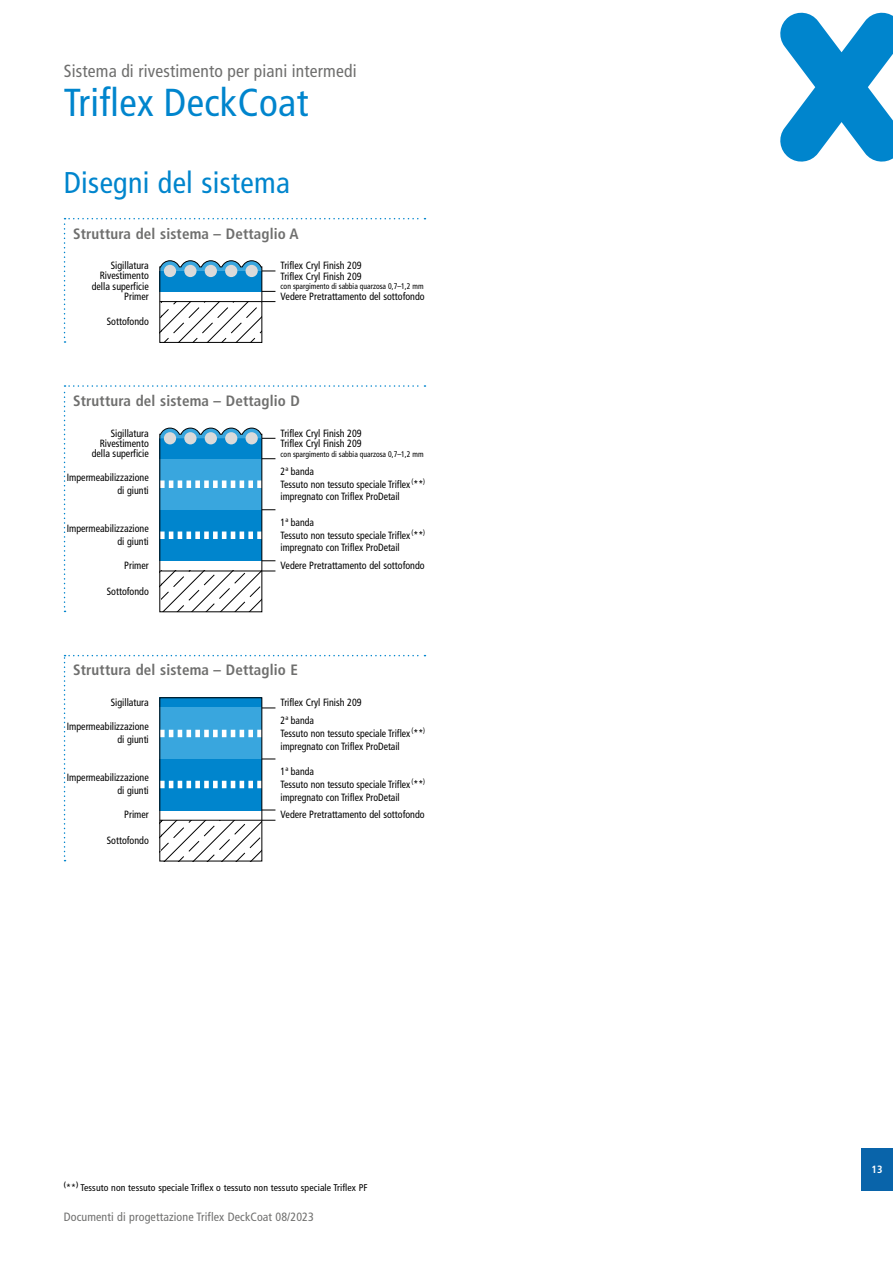
<style>
.page{position:relative;width:893px;height:1263px;background:#fff}
.page>*{position:absolute;margin:0;border:0;box-sizing:border-box;transform-origin:0 0}
.t1{font:condensed 39px "Frutiger LT Pro";letter-spacing:.01em;color:#0085cd}
.t2{font:condensed 30px "Frutiger LT Pro";letter-spacing:.01em;color:#0085cd}
.t3{font:condensed 17.55px "Frutiger LT Pro";letter-spacing:.01em;color:#6f6f6e}
.t4{font:700 condensed 15px "Frutiger LT Pro";letter-spacing:.01em;color:#6f6f6e}
.t5{font:condensed 12px "Frutiger LT Pro";letter-spacing:.01em;color:#6f6f6e}
.t6{font:condensed 10.5px/12.8px "Frutiger LT Pro";color:#000;text-align:right;scale:.95 1}
.t7{font:condensed 10.5px/12.8px "Frutiger LT Pro";color:#000;scale:.93 1}
.t8{font:700 condensed 10.5px "Frutiger LT Pro";color:#fff}
.t9{font:condensed 9.75px "Frutiger LT Pro";letter-spacing:.01em;color:#000}
.t10{font:condensed 8.25px "Frutiger LT Pro";color:#000;scale:.93 1}
</style>
<div class="page">
<div style="left:861px;top:1148px;width:32px;height:43px;background:#0964aa"></div>
<svg style="left:780px;top:13px;width:113px;height:149px"></svg>
<svg style="left:64px;top:385px;width:361px;height:227px"></svg>
<svg style="left:64px;top:655px;width:361px;height:206px"></svg>
<svg style="left:64px;top:218px;width:361px;height:125px"></svg>
<div style="left:164px;top:265px;width:12px;height:12px;background:#dadada;border-radius:50%"></div>
<div style="left:184px;top:265px;width:13px;height:12px;background:#dadada;border-radius:50%"></div>
<div style="left:205px;top:265px;width:12px;height:12px;background:#dadada;border-radius:50%"></div>
<div style="left:225px;top:265px;width:12px;height:12px;background:#dadada;border-radius:50%"></div>
<div style="left:246px;top:265px;width:12px;height:12px;background:#dadada;border-radius:50%"></div>
<h3 class="t3" style="left:64px;top:61px;width:294px">Sistema di rivestimento per piani intermedi</h3>
<h1 class="t1" style="left:64px;top:80px;width:246px">Triflex DeckCoat</h1>
<h2 class="t2" style="left:64px;top:165px;width:228px">Disegni del sistema</h2>
<h3 class="t4" style="left:73px;top:224px;width:227px">Struttura del sistema – Dettaglio A</h3>
<p class="t6" style="left:111px;top:259px;width:42px">Sigillatura</p>
<p class="t6" style="left:281px;top:290px;width:153px">Vedere Pretrattamento del sottofondo</p>
<p class="t6" style="left:281px;top:259px;width:87px">Triflex Cryl Finish 209</p>
<p class="t6" style="left:92px;top:270px;width:62px;line-height:10.5px">Rivestimento della superficie</p>
<p class="t6" style="left:281px;top:270px;width:87px">Triflex Cryl Finish 209</p>
<p class="t10" style="left:281px;top:281px;width:155px">con spargimento di sabbia quarzosa 0,7–1,2 mm</p>
<p class="t6" style="left:124px;top:290px;width:27px">Primer</p>
<p class="t6" style="left:107px;top:315px;width:46px">Sottofondo</p>
<h3 class="t4" style="left:73px;top:392px;width:228px">Struttura del sistema – Dettaglio D</h3>
<p class="t6" style="left:111px;top:427px;width:42px">Sigillatura</p>
<p class="t6" style="left:281px;top:427px;width:87px">Triflex Cryl Finish 209</p>
<p class="t6" style="left:92px;top:438px;width:62px;line-height:10.5px">Rivestimento della superficie</p>
<p class="t6" style="left:281px;top:437px;width:87px">Triflex Cryl Finish 209</p>
<p class="t10" style="left:281px;top:449px;width:155px">con spargimento di sabbia quarzosa 0,7–1,2 mm</p>
<p class="t6" style="left:67px;top:471px;width:88px">Impermeabilizzazione di giunti</p>
<p class="t7" style="left:281px;top:465px;width:157px">2ª banda<br>Tessuto non tessuto speciale Triflex <sup>(</sup>**<sup>) </sup>impregnato con Triflex ProDetail</p>
<p class="t6" style="left:67px;top:522px;width:88px">Impermeabilizzazione di giunti</p>
<p class="t7" style="left:281px;top:516px;width:157px">1ª banda<br>Tessuto non tessuto speciale Triflex <sup>(</sup>**<sup>) </sup>impregnato con Triflex ProDetail</p>
<p class="t6" style="left:124px;top:559px;width:27px">Primer</p>
<p class="t6" style="left:107px;top:585px;width:46px">Sottofondo</p>
<p class="t6" style="left:281px;top:559px;width:153px">Vedere Pretrattamento del sottofondo</p>
<h3 class="t4" style="left:73px;top:661px;width:226px">Struttura del sistema – Dettaglio E</h3>
<p class="t6" style="left:111px;top:696px;width:42px">Sigillatura</p>
<p class="t6" style="left:281px;top:696px;width:87px">Triflex Cryl Finish 209</p>
<p class="t6" style="left:67px;top:720px;width:88px">Impermeabilizzazione di giunti</p>
<p class="t7" style="left:281px;top:714px;width:157px">2ª banda<br>Tessuto non tessuto speciale Triflex <sup>(</sup>**<sup>) </sup>impregnato con Triflex ProDetail</p>
<p class="t6" style="left:67px;top:771px;width:88px">Impermeabilizzazione di giunti</p>
<p class="t7" style="left:281px;top:765px;width:157px">1ª banda<br>Tessuto non tessuto speciale Triflex <sup>(</sup>**<sup>) </sup>impregnato con Triflex ProDetail</p>
<p class="t6" style="left:124px;top:808px;width:27px">Primer</p>
<p class="t6" style="left:107px;top:834px;width:46px">Sottofondo</p>
<p class="t6" style="left:281px;top:808px;width:153px">Vedere Pretrattamento del sottofondo</p>
<p class="t9" style="left:64px;top:1181px;width:305px"><sup>(</sup>**<sup>)</sup> Tessuto non tessuto speciale Triflex o tessuto non tessuto speciale Triflex PF</p>
<p class="t5" style="left:64px;top:1210px;width:252px">Documenti di progettazione Triflex DeckCoat 08/2023</p>
<p class="t8" style="left:871px;top:1163px;width:13px">13</p>
</div>
